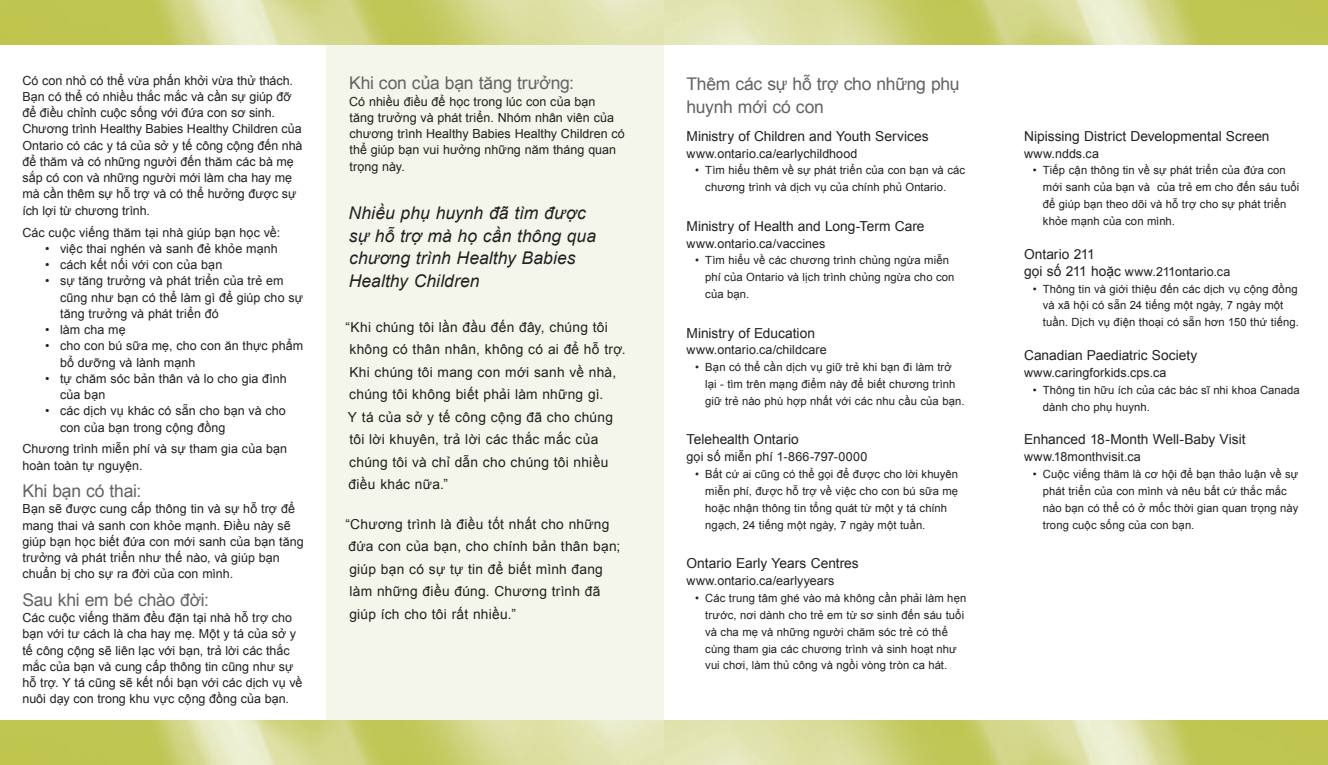
<style>
.page{position:relative;width:1328px;height:765px;background:#fff}
.page>*{position:absolute;margin:0;border:0;box-sizing:border-box;transform-origin:0 0}
.t1{font:17.5px/22.5px "Arial";letter-spacing:-.015em;color:#636366}
.t2{font:italic 17.5px/22.5px "Arial";letter-spacing:.005em;color:#231f20}
.t3{font:13.75px/22.5px "Arial";letter-spacing:.015em;color:#231f20}
.t4{font:13.75px "Arial";letter-spacing:-.005em;color:#231f20}
.t5{font:12.5px/16.2px "Arial";letter-spacing:.005em;color:#231f20}
.t6{font:11.25px/16.9px "Arial";letter-spacing:.01em;color:#231f20}
.s1{font-size:13.75px}
</style>
<div class="page">
<img style="left:0;top:0;width:664px;height:45px">
<img style="left:0;top:720px;width:665px;height:45px">
<img style="left:664px;top:0;width:664px;height:45px">
<img style="left:665px;top:720px;width:663px;height:45px">
<div style="left:326px;top:45px;width:338px;height:675px;background:#f4f5eb"></div>
<p class="t5" style="left:22px;top:72px;width:281px">Có con nhỏ có thể vừa phấn khởi vừa thử thách.<br>Bạn có thể có nhiều thắc mắc và cần sự giúp đỡ để điều chỉnh cuộc sống với đứa con sơ sinh.<br>Chương trình Healthy Babies Healthy Children của Ontario có các y tá của sở y tế công cộng đến nhà để thăm và có những người đến thăm các bà mẹ sắp có con và những người mới làm cha hay mẹ mà cần thêm sự hỗ trợ và có thể hưởng được sự ích lợi từ chương trình.</p>
<p class="t5" style="left:22px;top:224px;width:259px">Các cuộc viếng thăm tại nhà giúp bạn học về:</p>
<p class="t5" style="left:45px;top:240px;width:234px">• việc thai nghén và sanh đẻ khỏe mạnh</p>
<p class="t5" style="left:45px;top:257px;width:179px">• cách kết nối với con của bạn</p>
<p class="t5" style="left:60px;top:273px;width:245px;text-indent:-15px">• sự tăng trưởng và phát triển của trẻ em cũng như bạn có thể làm gì để giúp cho sự tăng trưởng và phát triển đó</p>
<p class="t5" style="left:45px;top:322px;width:82px">• làm cha mẹ</p>
<p class="t5" style="left:60px;top:338px;width:245px;text-indent:-15px">• cho con bú sữa mẹ, cho con ăn thực phẩm bổ dưỡng và lành mạnh</p>
<p class="t5" style="left:60px;top:370px;width:228px;text-indent:-15px">• tự chăm sóc bản thân và lo cho gia đình của bạn</p>
<p class="t5" style="left:60px;top:403px;width:227px;text-indent:-15px">• các dịch vụ khác có sẵn cho bạn và cho con của bạn trong cộng đồng</p>
<p class="t5" style="left:22px;top:441px;width:266px">Chương trình miễn phí và sự tham gia của bạn hoàn toàn tự nguyện.</p>
<p class="t1" style="left:22px;top:480px;width:120px">Khi bạn có thai:</p>
<p class="t5" style="left:22px;top:501px;width:283px">Bạn sẽ được cung cấp thông tin và sự hỗ trợ để mang thai và sanh con khỏe mạnh. Điều này sẽ giúp bạn học biết đứa con mới sanh của bạn tăng trưởng và phát triển như thế nào, và giúp bạn chuẩn bị cho sự ra đời của con mình.</p>
<p class="t1" style="left:22px;top:589px;width:188px">Sau khi em bé chào đời:</p>
<p class="t5" style="left:22px;top:610px;width:281px">Các cuộc viếng thăm đều đặn tại nhà hỗ trợ cho bạn với tư cách là cha hay mẹ. Một y tá của sở y tế công cộng sẽ liên lạc với bạn, trả lời các thắc mắc của bạn và cung cấp thông tin cũng như sự hỗ trợ. Y tá cũng sẽ kết nối bạn với các dịch vụ về nuôi dạy con trong khu vực cộng đồng của bạn.</p>
<p class="t1" style="left:349px;top:72px;width:226px">Khi con của bạn tăng trưởng:</p>
<p class="t5" style="left:349px;top:93px;width:277px">Có nhiều điều để học trong lúc con của bạn<br>tăng trưởng và phát triển. Nhóm nhân viên của chương trình Healthy Babies Healthy Children có thể giúp bạn vui hưởng những năm tháng quan trọng này.</p>
<p class="t2" style="left:348px;top:202px;width:249px">Nhiều phụ huynh đã tìm được sự hỗ trợ mà họ cần thông qua chương trình Healthy Babies<br>Healthy Children</p>
<p class="t3" style="left:345px;top:316px;width:282px">“Khi chúng tôi lần đầu đến đây, chúng tôi không có thân nhân, không có ai để hỗ trợ.<br>Khi chúng tôi mang con mới sanh về nhà, chúng tôi không biết phải làm những gì.<br>Y tá của sở y tế công cộng đã cho chúng tôi lời khuyên, trả lời các thắc mắc của chúng tôi và chỉ dẫn cho chúng tôi nhiều điều khác nữa.”</p>
<p class="t3" style="left:345px;top:513px;width:276px">“Chương trình là điều tốt nhất cho những đứa con của bạn, cho chính bản thân bạn; giúp bạn có sự tự tin để biết mình đang làm những điều đúng. Chương trình đã giúp ích cho tôi rất nhiều.”</p>
<p class="t1" style="left:686px;top:73px;width:275px">Thêm các sự hỗ trợ cho những phụ huynh mới có con</p>
<p class="t3" style="left:686px;top:125px;width:244px">Ministry of Children and Youth Services</p>
<p class="t5" style="left:686px;top:145px;width:172px">www.ontario.ca/earlychildhood</p>
<p class="t6" style="left:705px;top:162px;width:261px;text-indent:-10px">• Tìm hiểu thêm về sự phát triển của con bạn và các chương trình và dịch vụ của chính phủ Ontario.</p>
<p class="t3" style="left:686px;top:215px;width:239px">Ministry of Health and Long-Term Care</p>
<p class="t5" style="left:686px;top:235px;width:140px">www.ontario.ca/vaccines</p>
<p class="t6" style="left:705px;top:252px;width:251px;text-indent:-10px">• Tìm hiểu về các chương trình chủng ngừa miễn phí của Ontario và lịch trình chủng ngừa cho con của bạn.</p>
<p class="t3" style="left:686px;top:322px;width:130px">Ministry of Education</p>
<p class="t5" style="left:686px;top:342px;width:142px">www.ontario.ca/childcare</p>
<p class="t6" style="left:705px;top:359px;width:261px;text-indent:-10px">• Bạn có thể cần dịch vụ giữ trẻ khi bạn đi làm trở lại - tìm trên mạng điểm này để biết chương trình giữ trẻ nào phù hợp nhất với các nhu cầu của bạn.</p>
<p class="t3" style="left:686px;top:428px;width:114px">Telehealth Ontario</p>
<p class="t5" style="left:686px;top:449px;width:182px">gọi số miễn phí 1-866-797-0000</p>
<p class="t6" style="left:705px;top:466px;width:254px;text-indent:-10px">• Bất cứ ai cũng có thể gọi để được cho lời khuyên miễn phí, được hỗ trợ về việc cho con bú sữa mẹ hoặc nhận thông tin tổng quát từ một y tá chính ngạch, 24 tiếng một ngày, 7 ngày một tuần.</p>
<p class="t3" style="left:686px;top:552px;width:174px">Ontario Early Years Centres</p>
<p class="t5" style="left:686px;top:573px;width:149px">www.ontario.ca/earlyyears</p>
<p class="t6" style="left:705px;top:590px;width:262px;text-indent:-10px">• Các trung tâm ghé vào mà không cần phải làm hẹn trước, nơi dành cho trẻ em từ sơ sinh đến sáu tuổi và cha mẹ và những người chăm sóc trẻ có thể cùng tham gia các chương trình và sinh hoạt như vui chơi, làm thủ công và ngồi vòng tròn ca hát.</p>
<p class="t3" style="left:1024px;top:125px;width:247px">Nipissing District Developmental Screen</p>
<p class="t5" style="left:1024px;top:145px;width:76px">www.ndds.ca</p>
<p class="t6" style="left:1043px;top:162px;width:258px;text-indent:-10px">• Tiếp cận thông tin về sự phát triển của đứa con mới sanh của bạn và của trẻ em cho đến sáu tuổi để giúp bạn theo dõi và hỗ trợ cho sự phát triển khỏe mạnh của con mình.</p>
<p class="t3" style="left:1024px;top:243px;width:72px">Ontario 211</p>
<p class="t5" style="left:1024px;top:263px;width:208px"><span class="s1">gọi số 211 hoặc</span> www.211ontario.ca</p>
<p class="t6" style="left:1043px;top:280px;width:257px;text-indent:-10px">• Thông tin và giới thiệu đến các dịch vụ cộng đồng và xã hội có sẵn 24 tiếng một ngày, 7 ngày một tuần. Dịch vụ điện thoại có sẵn hơn 150 thứ tiếng.</p>
<p class="t3" style="left:1024px;top:344px;width:175px">Canadian Paediatric Society</p>
<p class="t5" style="left:1024px;top:364px;width:144px">www.caringforkids.cps.ca</p>
<p class="t6" style="left:1043px;top:381px;width:258px;text-indent:-10px">• Thông tin hữu ích của các bác sĩ nhi khoa Canada dành cho phụ huynh.</p>
<p class="t4" style="left:1024px;top:431px;width:223px">Enhanced 18-Month Well-Baby Visit</p>
<p class="t5" style="left:1024px;top:449px;width:118px">www.18monthvisit.ca</p>
<p class="t6" style="left:1043px;top:466px;width:257px;text-indent:-10px">• Cuộc viếng thăm là cơ hội để bạn thảo luận về sự phát triển của con mình và nêu bất cứ thắc mắc nào bạn có thể có ở mốc thời gian quan trọng này trong cuộc sống của con bạn.</p>
</div>
